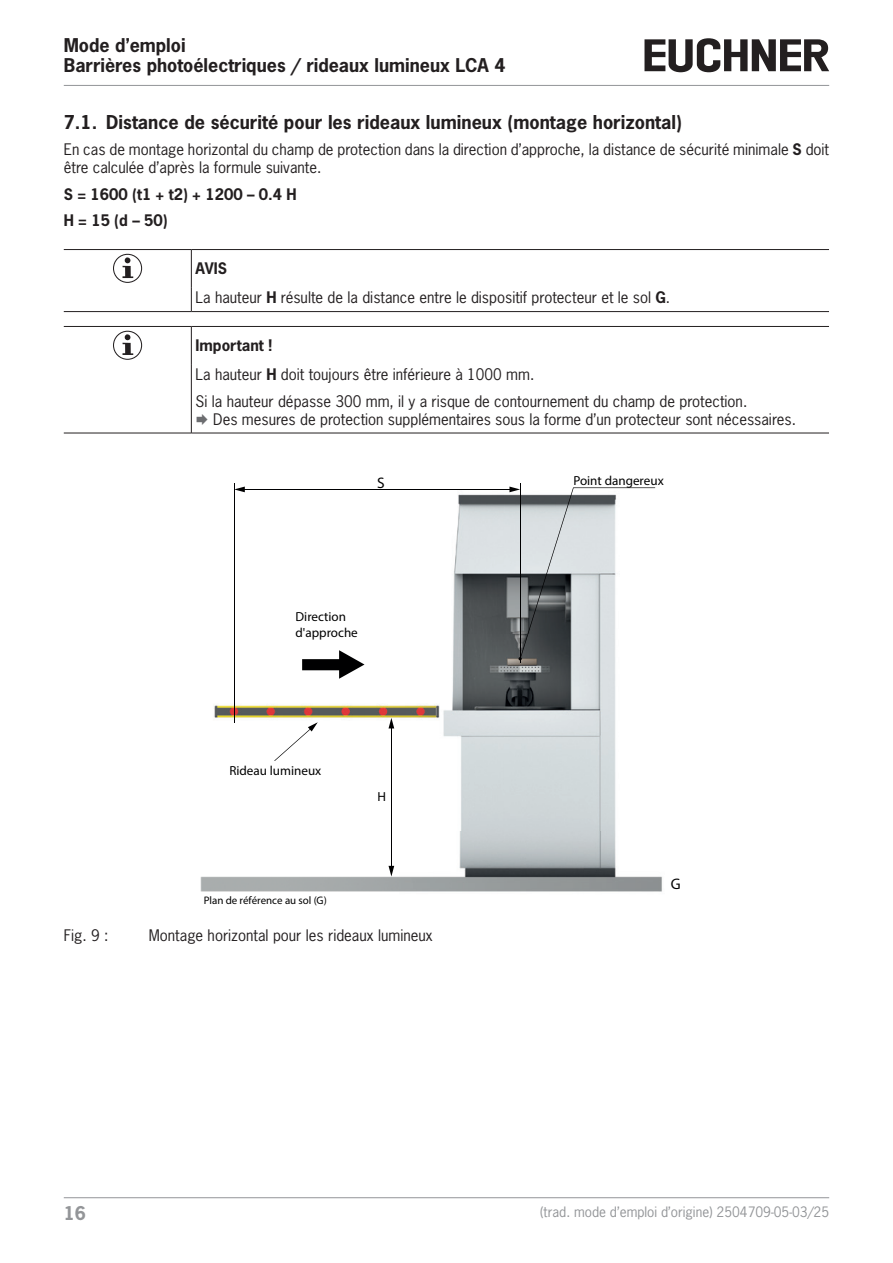
<style>
.page{position:relative;width:893px;height:1263px;background:#fff}
.page>*{position:absolute;margin:0;border:0;box-sizing:border-box;transform-origin:0 0}
.t1{font:700 18px "News Gothic Std";color:#231f20}
.t2{font:700 17.85px/20.2px "News Gothic Std";color:#231f20}
.t3{font:700 17.85px "News Gothic Std";color:#939598}
.t4{font:700 15.3px "News Gothic BT";color:#000001}
.t5{font:600 15.3px "News Gothic BT";color:#000001}
.paragraph{font:15px/18px "News Gothic Std";color:#231f20}
.paragraph-2{font:700 15px "News Gothic Std";color:#231f20}
.tableheadleft{font:700 15px "News Gothic Std";color:#231f20}
.paragraph_last{font:700 15px "News Gothic Std";color:#231f20}
.t6{font:13.5px "News Gothic Std";color:#939598}
.t7{font:600 13.05px/15.8px "News Gothic BT";color:#000001}
.t8{font:600 10.95px "News Gothic BT";color:#000001}
.s1{font-weight:700}
</style>
<div class="page">
<hr style="left:64px;top:85px;width:765px;height:1px;background:#939598">
<hr style="left:64px;top:1197px;width:765px;height:1px;background:#939598">
<svg style="left:644px;top:38px;width:185px;height:34px"></svg>
<hr style="left:64px;top:249px;width:127px;height:1px;background:#231f20">
<hr style="left:191px;top:249px;width:638px;height:1px;background:#231f20">
<hr style="left:191px;top:250px;width:1px;height:37px;background:#231f20">
<svg style="left:191px;top:287px;width:1px;height:24px"></svg>
<hr style="left:64px;top:311px;width:127px;height:1px;background:#231f20">
<hr style="left:191px;top:311px;width:638px;height:1px;background:#231f20">
<svg style="left:113px;top:254px;width:29px;height:29px"></svg>
<svg style="left:122px;top:257px;width:11px;height:21px"></svg>
<hr style="left:64px;top:326px;width:127px;height:1px;background:#231f20">
<hr style="left:191px;top:326px;width:638px;height:1px;background:#231f20">
<hr style="left:191px;top:327px;width:1px;height:37px;background:#231f20">
<hr style="left:191px;top:364px;width:1px;height:69px;background:#231f20">
<hr style="left:64px;top:433px;width:127px;height:1px;background:#231f20">
<hr style="left:191px;top:433px;width:638px;height:1px;background:#231f20">
<svg style="left:113px;top:331px;width:29px;height:29px"></svg>
<svg style="left:122px;top:334px;width:11px;height:21px"></svg>
<img style="left:200px;top:486px;width:462px;height:406px">
<hr style="left:243px;top:489px;width:268px;height:1px;background:#000001">
<svg style="left:235px;top:487px;width:10px;height:5px"></svg>
<hr style="left:234px;top:483px;width:1px;height:239px;background:#000001">
<hr style="left:520px;top:483px;width:1px;height:179px;background:#000001">
<svg style="left:509px;top:487px;width:146px;height:173px"></svg>
<svg style="left:302px;top:650px;width:62px;height:29px"></svg>
<svg style="left:274px;top:722px;width:44px;height:39px"></svg>
<hr style="left:391px;top:727px;width:1px;height:141px;background:#000001">
<svg style="left:388px;top:718px;width:6px;height:10px"></svg>
<svg style="left:388px;top:866px;width:6px;height:10px"></svg>
<p class="t2" style="left:64px;top:34px;width:443px">Mode d’emploi<br>Barrières photoélectriques / rideaux lumineux LCA 4</p>
<p class="t1" style="left:64px;top:110px;width:620px">7.1. Distance de sécurité pour les rideaux lumineux (montage horizontal)</p>
<p class="paragraph" style="left:64px;top:141px;width:767px">En cas de montage horizontal du champ de protection dans la direction d’approche, la distance de sécurité minimale <span class="s1">S</span> doit être calculée d’après la formule suivante.</p>
<p class="paragraph-2" style="left:64px;top:184px;width:234px">S = 1600 (t1 + t2) + 1200 – 0.4 H</p>
<p class="paragraph_last" style="left:64px;top:211px;width:105px">H=15(d–50)</p>
<p class="tableheadleft" style="left:196px;top:259px;width:33px">AVIS</p>
<p class="paragraph" style="left:196px;top:288px;width:476px">La hauteur <span class="s1">H</span> résulte de la distance entre le dispositif protecteur et le sol <span class="s1">G</span>.</p>
<p class="tableheadleft" style="left:196px;top:335px;width:78px">Important !</p>
<p class="paragraph" style="left:196px;top:365px;width:340px">La hauteur <span class="s1">H</span> doit toujours être inférieure à 1000 mm.</p>
<p class="paragraph" style="left:213px;top:392px;width:584px;text-indent:-18px">Si la hauteur dépasse 300 mm, il y a risque de contournement du champ de protection.<br>Des mesures de protection supplémentaires sous la forme d’un protecteur sont nécessaires.</p>
<p class="t5" style="left:377px;top:473px;width:9px">S</p>
<p class="t7" style="left:573px;top:472px;width:92px">Point dangereux</p>
<p class="t7" style="left:296px;top:609px;width:64px">Direction d'approche</p>
<p class="t7" style="left:229px;top:762px;width:93px">Rideau lumineux</p>
<p class="t8" style="left:204px;top:893px;width:125px">Plan de référence au sol (G)</p>
<p class="t7" style="left:377px;top:789px;width:10px">H</p>
<p class="t4" style="left:671px;top:875px;width:11px">G</p>
<p class="paragraph" style="left:64px;top:926px;width:46px">Fig. 9 :</p>
<p class="paragraph" style="left:149px;top:926px;width:285px">Montage horizontal pour les rideaux lumineux</p>
<p class="t3" style="left:64px;top:1201px;width:24px">16</p>
<p class="t6" style="left:540px;top:1203px;width:291px">(trad. mode d’emploi d’origine) 2504709-05-03/25</p>
</div>
